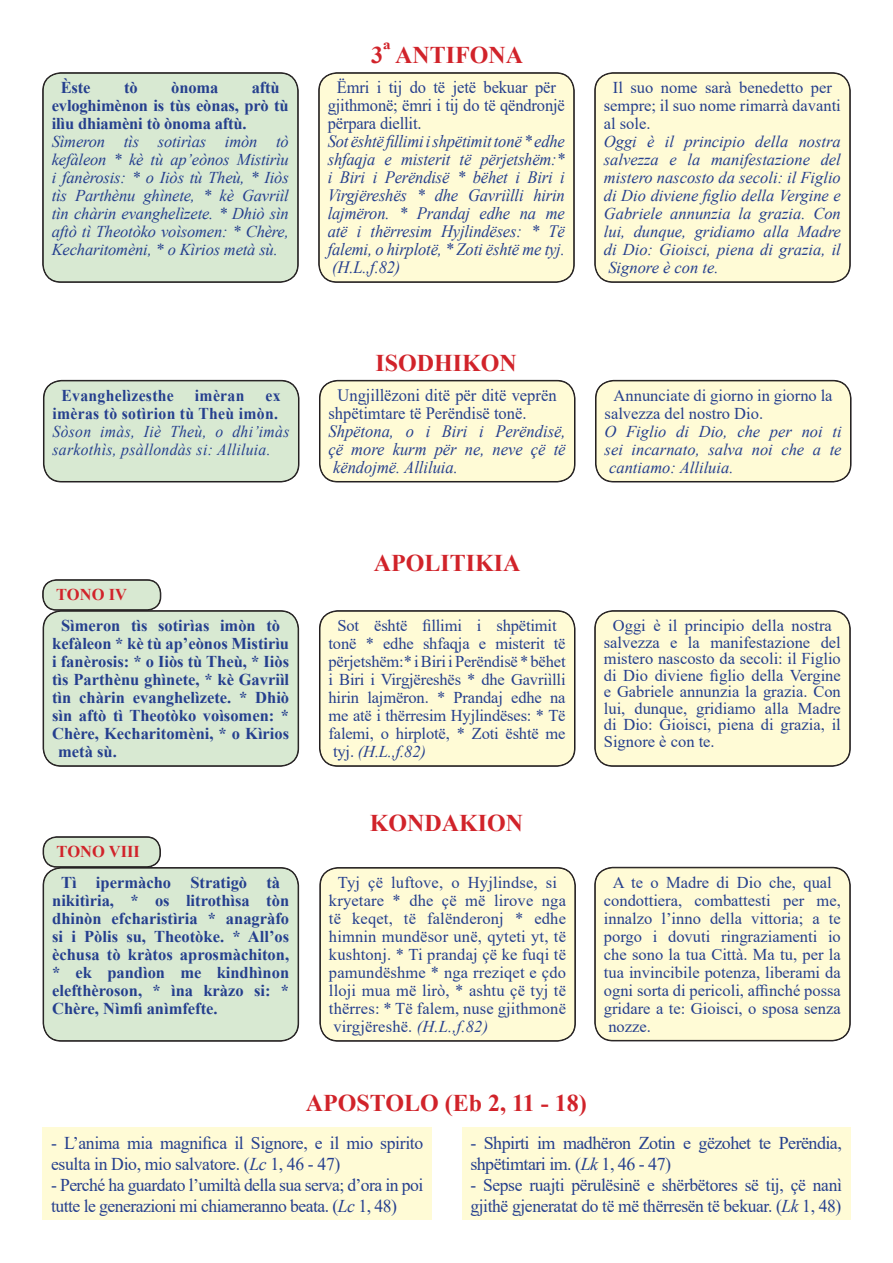
<style>
.page{position:relative;width:893px;height:1263px;background:#fff}
.page>*{position:absolute;margin:0;border:0;box-sizing:border-box;transform-origin:0 0}
.t1{font:700 24px "Times New Roman";color:#d1232a}
.t2{font:18px/21px "Times New Roman";letter-spacing:-.02em;color:#253f8e}
.t3{font:italic 17.4px/18px "Times New Roman";letter-spacing:-.01em;color:#253f8e;text-align:justify;scale:.95 1}
.t4{font:17.4px/18px "Times New Roman";letter-spacing:-.01em;color:#253f8e;scale:.95 1}
.t5{font:16.5px/18px "Times New Roman";color:#253f8e}
.t6{font:italic 16.5px/18px "Times New Roman";color:#253f8e;text-align:justify}
.t7{font:700 16.5px/18px "Times New Roman";color:#253f8e}
.t8{font:italic 16.5px/18px "Times New Roman";letter-spacing:.02em;color:#253f8e;scale:.95 1}
.t9{font:700 16.5px/18px "Times New Roman";letter-spacing:.02em;color:#253f8e;text-align:right;scale:.95 1}
.t10{font:700 16.5px "Times New Roman";color:#d1232a}
.t11{font:700 16.5px "Times New Roman";color:#253f8e;scale:.95 1}
.s1{font-style:italic}
</style>
<div class="page">
<div style="left:43px;top:611px;width:255px;height:155px;background:#d8e9d2;border-radius:18px"></div>
<div style="left:44px;top:611px;width:254px;height:155px;border:1px solid #231f20;border-radius:18px"></div>
<div style="left:320px;top:611px;width:255px;height:155px;background:#fffbd6;border-radius:18px"></div>
<div style="left:320px;top:611px;width:255px;height:155px;border:1px solid #231f20;border-radius:18px"></div>
<div style="left:595px;top:611px;width:255px;height:155px;background:#fffbd6;border-radius:18px"></div>
<div style="left:595px;top:611px;width:255px;height:155px;border:1px solid #231f20;border-radius:18px"></div>
<div style="left:44px;top:381px;width:255px;height:101px;background:#d8e9d2;border-radius:18px"></div>
<div style="left:43px;top:380px;width:256px;height:102px;border:1px solid #231f20;border-radius:18px"></div>
<div style="left:44px;top:381px;width:255px;height:100px;border:1px solid #231f20;border-radius:18px"></div>
<div style="left:320px;top:381px;width:255px;height:101px;background:#fffbd6;border-radius:18px"></div>
<div style="left:319px;top:380px;width:256px;height:102px;border:1px solid #231f20;border-radius:18px"></div>
<div style="left:320px;top:381px;width:255px;height:100px;border:1px solid #231f20;border-radius:18px"></div>
<div style="left:596px;top:381px;width:255px;height:101px;background:#fffbd6;border-radius:18px"></div>
<div style="left:595px;top:380px;width:256px;height:102px;border:1px solid #231f20;border-radius:18px"></div>
<div style="left:596px;top:381px;width:255px;height:100px;border:1px solid #231f20;border-radius:18px"></div>
<div style="left:462px;top:1128px;width:388px;height:92px;background:#fffbd6"></div>
<div style="left:43px;top:1128px;width:389px;height:92px;background:#fffbd6"></div>
<div style="left:43px;top:73px;width:255px;height:209px;background:#d8e9d2;border-radius:18px"></div>
<div style="left:43px;top:73px;width:255px;height:209px;border:1px solid #231f20;border-radius:18px"></div>
<div style="left:319px;top:73px;width:255px;height:209px;background:#fffbd6;border-radius:18px"></div>
<div style="left:319px;top:73px;width:255px;height:209px;border:1px solid #231f20;border-radius:18px"></div>
<div style="left:595px;top:73px;width:255px;height:209px;background:#fffbd6;border-radius:18px"></div>
<div style="left:595px;top:73px;width:255px;height:209px;border:1px solid #231f20;border-radius:18px"></div>
<div style="left:43px;top:580px;width:118px;height:30px;background:#d8e9d2;border-radius:13px"></div>
<div style="left:43px;top:579px;width:118px;height:31px;border:1px solid #231f20;border-radius:14px"></div>
<div style="left:43px;top:580px;width:117px;height:30px;border:1px solid #231f20;border-radius:13px"></div>
<div style="left:43px;top:868px;width:255px;height:173px;background:#d8e9d2;border-radius:18px"></div>
<div style="left:44px;top:868px;width:254px;height:173px;border:1px solid #231f20;border-radius:18px"></div>
<div style="left:320px;top:868px;width:255px;height:173px;background:#fffbd6;border-radius:18px"></div>
<div style="left:320px;top:868px;width:255px;height:173px;border:1px solid #231f20;border-radius:18px"></div>
<div style="left:595px;top:867px;width:255px;height:174px;background:#fffbd6;border-radius:18px"></div>
<div style="left:595px;top:868px;width:255px;height:172px;border:1px solid #231f20;border-radius:18px"></div>
<div style="left:43px;top:837px;width:117px;height:30px;background:#d8e9d2;border-radius:14px"></div>
<div style="left:43px;top:836px;width:118px;height:31px;border:1px solid #231f20;border-radius:14px"></div>
<div style="left:44px;top:837px;width:116px;height:30px;border:1px solid #231f20;border-radius:13px"></div>
<h1 class="t1" style="left:371px;top:38px;width:153px">3ª ANTIFONA</h1>
<p class="t7" style="left:61px;top:78px;width:31px">Èste</p>
<p class="t7" style="left:124px;top:78px;width:15px">tò</p>
<p class="t7" style="left:171px;top:78px;width:49px">ònoma</p>
<p class="t7" style="left:52px;top:78px;width:238px;text-indent:200px">aftù evloghimènon is tùs eònas, prò tù ilìu dhiamèni tò ònoma aftù.</p>
<p class="t6" style="left:52px;top:132px;width:239px">Sìmeron tìs sotirìas imòn tò kefàleon * kè tù ap’eònos Mistirìu i fanèrosis: * o Iiòs tù Theù, * Iiòs tìs Parthènu ghìnete, * kè Gavriìl tìn chàrin evanghelìzete. * Dhiò sìn aftò tì Theotòko voìsomen: * Chère, Kecharitomèni, * o Kìrios metà sù.</p>
<p class="t4" style="left:328px;top:78px;width:251px;text-indent:9px">Ëmri i tij do të jetë bekuar për gjithmonë; ëmri i tij do të qëndronjë përpara diellit.</p>
<p class="t3" style="left:328px;top:132px;width:251px">Sot është fillimi i shpëtimit tonë * edhe shfaqja e misterit të përjetshëm:* i Biri i Perëndisë * bëhet i Biri i Virgjëreshës * dhe Gavriìlli hirin lajmëron. * Prandaj edhe na me atë i thërresim Hyjlindëses: * Të falemi, o hirplotë, * Zoti është me tyj. (H.L.,f.82)</p>
<p class="t5" style="left:604px;top:78px;width:239px;text-indent:9px">Il suo nome sarà benedetto per sempre; il suo nome rimarrà davanti al sole.</p>
<p class="t6" style="left:604px;top:132px;width:239px">Oggi è il principio della nostra salvezza e la manifestazione del mistero nascosto da secoli: il Figlio di Dio diviene figlio della Vergine e Gabriele annunzia la grazia. Con lui, dunque, gridiamo alla Madre di Dio: Gioisci, piena di grazia, il Signore è con te.</p>
<h1 class="t1" style="left:375px;top:346px;width:143px">ISODHIKON</h1>
<p class="t9" style="left:62px;top:386px;width:120px">Evanghelìzesthe</p>
<p class="t11" style="left:195px;top:383px;width:54px">imèran</p>
<p class="t9" style="left:53px;top:386px;width:242px">ex<br>imèras tò sotìrion tù Theù imòn.</p>
<p class="t8" style="left:53px;top:422px;width:251px">Sòson imàs, Iiè Theù, o dhi’imàs sarkothìs, psàllondàs si: Alliluia.</p>
<p class="t4" style="left:329px;top:385px;width:242px;text-indent:9px">Ungjillëzoni ditë për ditë veprën shpëtimtare të Perëndisë tonë.</p>
<p class="t3" style="left:329px;top:422px;width:251px">Shpëtona, o i Biri i Perëndisë, çë more kurm për ne, neve çë të këndojmë. Alliluia.</p>
<p class="t5" style="left:605px;top:386px;width:230px;text-indent:9px">Annunciate di giorno in giorno la salvezza del nostro Dio.</p>
<p class="t6" style="left:605px;top:422px;width:239px">O Figlio di Dio, che per noi ti sei incarnato, salva noi che a te cantiamo: Alliluia.</p>
<h1 class="t1" style="left:374px;top:545px;width:148px">APOLITIKIA</h1>
<p class="t10" style="left:56px;top:582px;width:72px">TONO IV</p>
<p class="t7" style="left:61px;top:616px;width:220px">Sìmeron tìs sotirìas imòn tò</p>
<p class="t7" style="left:52px;top:634px;width:238px">kefàleon * kè tù ap’eònos Mistirìu</p>
<p class="t7" style="left:52px;top:652px;width:239px">i fanèrosis: * o Iiòs tù Theù, * Iiòs</p>
<p class="t7" style="left:52px;top:670px;width:239px">tìs Parthènu ghìnete, * kè Gavriìl</p>
<p class="t7" style="left:52px;top:688px;width:238px">tìn chàrin evanghelìzete. * Dhiò</p>
<p class="t7" style="left:52px;top:706px;width:239px">sìn aftò tì Theotòko voìsomen: *</p>
<p class="t7" style="left:52px;top:724px;width:239px">Chère, Kecharitomèni, * o Kìrios</p>
<p class="t7" style="left:58px;top:742px;width:60px">metà sù.</p>
<p class="t5" style="left:329px;top:616px;width:239px;text-indent:9px">Sot është fillimi i shpëtimit tonë * edhe shfaqja e misterit të përjetshëm:* i Biri i Perëndisë * bëhet i Biri i Virgjëreshës * dhe Gavriìlli hirin lajmëron. * Prandaj edhe na me atë i thërresim Hyjlindëses: * Të falemi, o hirplotë, * Zoti është me tyj. <span class="s1">(H.L.,f.82)</span></p>
<p class="t5" style="left:604px;top:617px;width:239px;line-height:16.5px;text-indent:9px">Oggi è il principio della nostra salvezza e la manifestazione del mistero nascosto da secoli: il Figlio di Dio diviene figlio della Vergine e Gabriele annunzia la grazia. Con lui, dunque, gridiamo alla Madre di Dio: Gioisci, piena di grazia, il<br>Signore è con te.</p>
<h1 class="t1" style="left:370px;top:805px;width:155px">KONDAKION</h1>
<p class="t10" style="left:57px;top:839px;width:85px">TONO VIII</p>
<p class="t7" style="left:52px;top:873px;width:239px;text-indent:9px">Tì ipermàcho Stratigò tà nikitìria, * os litrothìsa tòn dhinòn efcharistìria * anagràfo si i Pòlis su, Theotòke. * All’os èchusa tò kràtos aprosmàchiton, * ek pandìon me kindhìnon elefthèroson, * ìna kràzo si: *<br>Chère, Nìmfi anìmfefte.</p>
<p class="t5" style="left:329px;top:873px;width:239px;text-indent:9px">Tyj çë luftove, o Hyjlindse, si kryetare * dhe çë më lirove nga të keqet, të falënderonj * edhe himnin mundësor unë, qyteti yt, të kushtonj. * Ti prandaj çë ke fuqi të pamundëshme * nga rreziqet e çdo lloji mua më lirò, * ashtu çë tyj të thërres: * Të falem, nuse gjithmonë virgjëreshë. <span class="s1">(H.L.,f.82)</span></p>
<p class="t5" style="left:604px;top:873px;width:239px;text-indent:9px">A te o Madre di Dio che, qual condottiera, combattesti per me, innalzo l’inno della vittoria; a te porgo i dovuti ringraziamenti io che sono la tua Città. Ma tu, per la tua invincibile potenza, liberami da ogni sorta di pericoli, affinché possa gridare a te: Gioisci, o sposa senza nozze.</p>
<h1 class="t1" style="left:306px;top:1086px;width:282px">APOSTOLO (Eb 2, 11 - 18)</h1>
<p class="t2" style="left:51px;top:1131px;width:374px">- L’anima mia magnifica il Signore, e il mio spirito esulta in Dio, mio salvatore. (<span class="s1">Lc</span> 1, 46 - 47)</p>
<p class="t2" style="left:51px;top:1173px;width:374px">- Perché ha guardato l’umiltà della sua serva; d’ora in poi tutte le generazioni mi chiameranno beata. (<span class="s1">Lc</span> 1, 48)</p>
<p class="t2" style="left:470px;top:1131px;width:373px">- Shpirti im madhёron Zotin e gёzohet te Perёndia, shpёtimtari im. (<span class="s1">Lk</span> 1, 46 - 47)</p>
<p class="t2" style="left:470px;top:1173px;width:373px">- Sepse ruajti pёrulёsinё e shёrbёtores sё tij, çё nanì gjithё gjeneratat do tё mё thёrresёn tё bekuar. (<span class="s1">Lk</span> 1, 48)</p>
</div>
